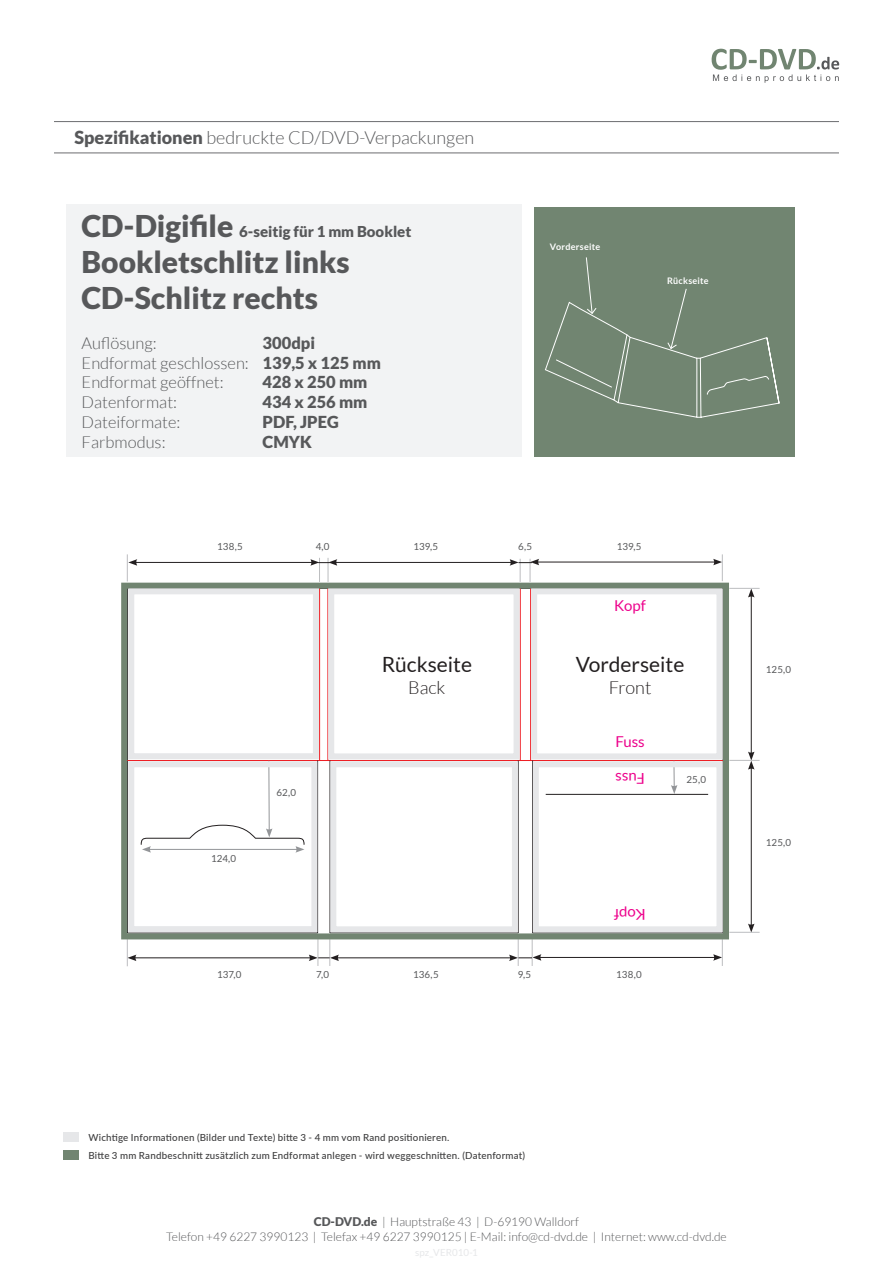
<style>
.page{position:relative;width:893px;height:1263px;background:#fff}
.page>*{position:absolute;margin:0;border:0;box-sizing:border-box;transform-origin:0 0}
.t1{font:900 30px/36px "Lato";color:#57585a}
.t2{font:21px "Lato";color:#231f20}
.t3{font:300 18px "Lato";color:#57585a}
.t4{font:300 18px "Lato";color:#231f20}
.t5{font:300 16.5px/19.8px "Lato";color:#57585a}
.t6{font:900 16.5px "Lato";color:#57585a}
.t7{font:900 15px "Lato";color:#57585a}
.t8{font:15px "Lato";color:#ed028c}
.t9{font:300 12px/15px "Lato";color:#57585a;text-align:center}
.t10{font:500 9.75px "Lato";letter-spacing:.02em;color:#3e3e3f}
.t11{font:9.75px "Lato";letter-spacing:.005em;color:#57585a}
.t12{font:700 9px "Lato";letter-spacing:.025em;color:#fff}
.s1{font-weight:900}
.s2{font-size:30px}
</style>
<div class="page">
<div style="left:534px;top:207px;width:261px;height:249px;background:#718571"></div>
<svg style="left:545px;top:257px;width:234px;height:161px"></svg>
<div style="left:63px;top:1150px;width:16px;height:10px;background:#718571"></div>
<div style="left:63px;top:1132px;width:16px;height:10px;background:#e6e7e9"></div>
<svg style="left:712px;top:49px;width:127px;height:34px"></svg>
<hr style="left:54px;top:153px;width:785px;height:1px;background:#6c6d70">
<hr style="left:54px;top:121px;width:785px;height:1px;background:#6c6d70">
<div style="left:67px;top:204px;width:455px;height:252px;background:#f2f3f4"></div>
<hr style="left:134px;top:957px;width:177px;height:1px;background:#231f20">
<hr style="left:135px;top:562px;width:178px;height:1px;background:#231f20">
<hr style="left:337px;top:957px;width:174px;height:1px;background:#231f20">
<hr style="left:335px;top:562px;width:177px;height:1px;background:#231f20">
<hr style="left:539px;top:957px;width:177px;height:1px;background:#231f20">
<hr style="left:537px;top:562px;width:179px;height:1px;background:#231f20">
<svg style="left:127px;top:942px;width:9px;height:24px"></svg>
<svg style="left:127px;top:554px;width:10px;height:26px"></svg>
<svg style="left:713px;top:942px;width:10px;height:24px"></svg>
<svg style="left:713px;top:554px;width:10px;height:26px"></svg>
<hr style="left:751px;top:595px;width:1px;height:159px;background:#231f20">
<svg style="left:748px;top:589px;width:6px;height:8px"></svg>
<hr style="left:751px;top:767px;width:1px;height:159px;background:#231f20">
<svg style="left:748px;top:751px;width:6px;height:19px"></svg>
<svg style="left:748px;top:923px;width:6px;height:9px"></svg>
<hr style="left:729px;top:588px;width:31px;height:1px;background:#bcbdc0">
<hr style="left:729px;top:760px;width:31px;height:1px;background:#bcbdc0">
<hr style="left:729px;top:932px;width:31px;height:1px;background:#bcbdc0">
<svg style="left:121px;top:580px;width:611px;height:362px"></svg>
<div style="left:128px;top:588px;width:191px;height:171px;border:6px solid #e6e7e9"></div>
<div style="left:128px;top:761px;width:189px;height:171px;border:6px solid #e6e7e9"></div>
<div style="left:328px;top:588px;width:192px;height:171px;border:6px solid #e6e7e9"></div>
<div style="left:330px;top:761px;width:188px;height:171px;border:6px solid #e6e7e9"></div>
<div style="left:531px;top:588px;width:191px;height:171px;border:6px solid #e6e7e9"></div>
<div style="left:533px;top:761px;width:189px;height:171px;border:6px solid #e6e7e9"></div>
<svg style="left:309px;top:939px;width:30px;height:27px"></svg>
<svg style="left:310px;top:558px;width:27px;height:24px"></svg>
<svg style="left:509px;top:939px;width:32px;height:27px"></svg>
<svg style="left:510px;top:559px;width:29px;height:23px"></svg>
<h3 class="t3" style="left:74px;top:128px;width:401px"><span class="s1">Spezifikationen</span> bedruckte CD/DVD-Verpackungen</h3>
<h3 class="t7" style="left:82px;top:223px;width:331px"><span class="s2">CD-Digifile</span> 6-seitig für 1 mm Booklet</h3>
<h1 class="t1" style="left:82px;top:244px;width:269px">Bookletschlitz links<br>CD-Schlitz rechts</h1>
<h3 class="t5" style="left:82px;top:333px;width:76px">Auflösung:</h3>
<h3 class="t5" style="left:82px;top:333px;width:301px;text-indent:181px"><span class="s1">300dpi<br></span>Endformat geschlossen: <span class="s1">139,5 x 125 mm<br></span>Endformat geöffnet:</h3>
<h3 class="t6" style="left:263px;top:373px;width:106px">428 x 250 mm</h3>
<h3 class="t5" style="left:82px;top:392px;width:97px">Datenformat:</h3>
<h3 class="t6" style="left:263px;top:392px;width:106px">434 x 256 mm</h3>
<h3 class="t5" style="left:82px;top:412px;width:100px">Dateiformate:</h3>
<h3 class="t6" style="left:263px;top:412px;width:78px">PDF, JPEG</h3>
<h3 class="t5" style="left:82px;top:432px;width:86px">Farbmodus:</h3>
<h3 class="t6" style="left:263px;top:432px;width:51px">CMYK</h3>
<p class="t11" style="left:217px;top:541px;width:27px">138,5</p>
<p class="t11" style="left:316px;top:541px;width:15px">4,0</p>
<p class="t11" style="left:414px;top:541px;width:26px">139,5</p>
<p class="t11" style="left:211px;top:853px;width:27px">124,0</p>
<p class="t11" style="left:276px;top:787px;width:21px">62,0</p>
<h2 class="t2" style="left:382px;top:653px;width:92px">Rückseite</h2>
<h3 class="t4" style="left:408px;top:678px;width:39px">Back</h3>
<p class="t11" style="left:217px;top:968px;width:26px">137,0</p>
<p class="t11" style="left:316px;top:968px;width:14px">7,0</p>
<p class="t11" style="left:413px;top:968px;width:27px">136,5</p>
<p class="t12" style="left:550px;top:241px;width:52px">Vorderseite</p>
<p class="t12" style="left:667px;top:276px;width:43px">Rückseite</p>
<p class="t11" style="left:518px;top:541px;width:16px">6,5</p>
<p class="t11" style="left:617px;top:541px;width:26px">139,5</p>
<h3 class="t8" style="left:614px;top:597px;width:33px">Kopf</h3>
<h2 class="t2" style="left:576px;top:653px;width:110px">Vorderseite</h2>
<h3 class="t4" style="left:609px;top:678px;width:44px">Front</h3>
<h3 class="t8" style="left:615px;top:733px;width:31px">Fuss</h3>
<h3 class="t8" style="left:645px;top:787px;width:31px;rotate:-180deg">Fuss</h3>
<p class="t11" style="left:686px;top:774px;width:21px">25,0</p>
<p class="t11" style="left:518px;top:968px;width:15px">9,5</p>
<h3 class="t8" style="left:646px;top:922px;width:33px;rotate:-180deg">Kopf</h3>
<p class="t11" style="left:616px;top:968px;width:27px">138,0</p>
<p class="t11" style="left:766px;top:664px;width:27px">125,0</p>
<p class="t11" style="left:766px;top:837px;width:27px">125,0</p>
<p class="t10" style="left:88px;top:1130px;width:363px">Wichtige Informationen (Bilder und Texte) bitte 3 - 4 mm vom Rand positionieren.</p>
<p class="t10" style="left:88px;top:1148px;width:438px">Bitte 3 mm Randbeschnitt zusätzlich zum Endformat anlegen - wird weggeschnitten. (Datenformat)</p>
<p class="t9" style="left:166px;top:1214px;width:562px"><span class="s1">CD-DVD.de</span> | Hauptstraße 43 | D-69190 Walldorf<br>Telefon +49 6227 3990123 | Telefax +49 6227 3990125 | E-Mail: info@cd-dvd.de | Internet: www.cd-dvd.de</p>
</div>
